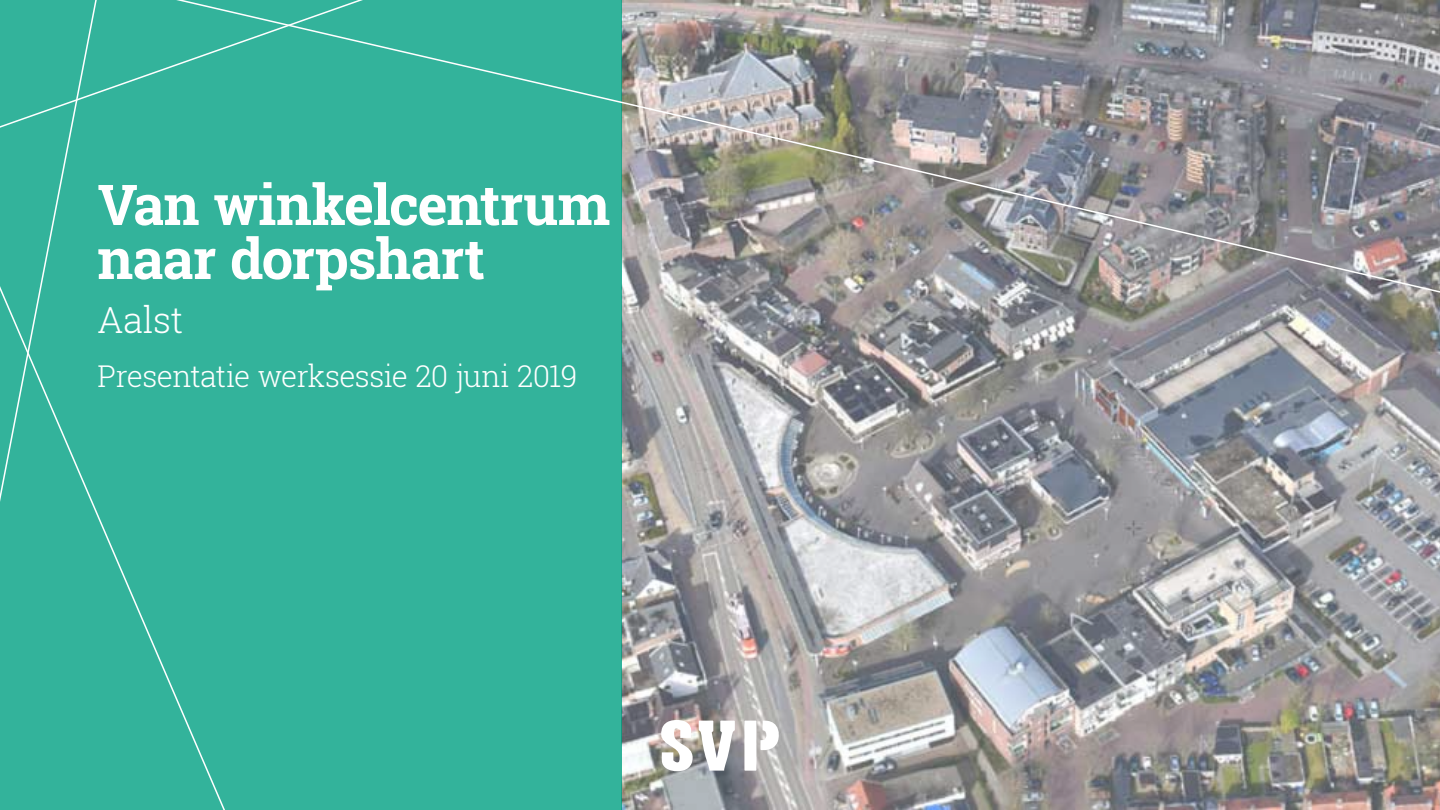
<style>
.page{position:relative;width:1440px;height:810px;background:#fff}
.page>*{position:absolute;margin:0;border:0;box-sizing:border-box;transform-origin:0 0}
.t1{font:700 56.25px/54px "Roboto Slab";letter-spacing:-.015em;color:#fff}
.t2{font:300 36px "Roboto Slab";letter-spacing:-.015em;color:#fff}
.t3{font:300 30px "Roboto Slab";letter-spacing:-.02em;color:#fff}
</style>
<div class="page">
<img style="left:622px;top:296px;width:818px;height:514px">
<svg style="left:661px;top:720px;width:32px;height:51px"></svg>
<div style="left:744px;top:721px;width:12px;height:50px;background:#fff"></div>
<svg style="left:760px;top:719px;width:19px;height:33px"></svg>
<svg style="left:699px;top:721px;width:36px;height:50px"></svg>
<div style="left:0;top:0;width:622px;height:810px;background:#33b39b"></div>
<svg style="left:45px;top:133px;width:26px;height:127px"></svg>
<svg style="left:0;top:0;width:129px;height:133px"></svg>
<svg style="left:129px;top:0;width:1311px;height:296px"></svg>
<svg style="left:0;top:260px;width:231px;height:550px"></svg>
<h1 class="t1" style="left:98px;top:177px;width:514px">Van winkelcentrum naar dorpshart</h1>
<p class="t2" style="left:98px;top:295px;width:87px">Aalst</p>
<p class="t3" style="left:98px;top:356px;width:481px">Presentatie werksessie 20 juni 2019</p>
</div>
